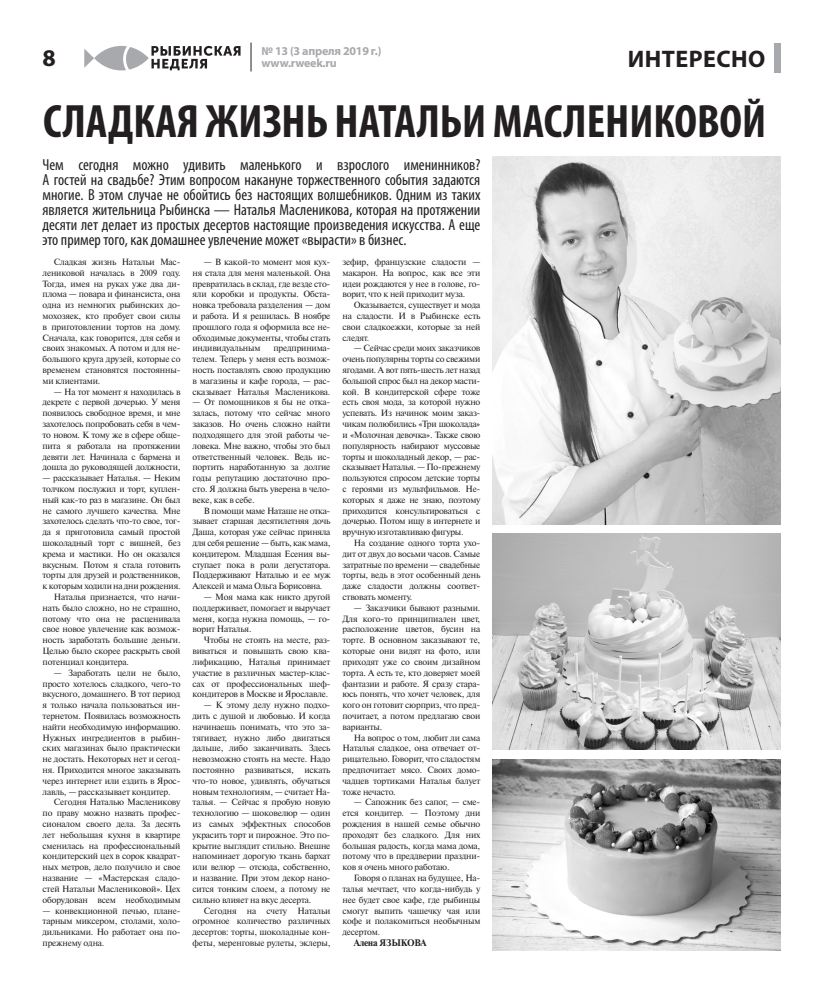
<style>
.page{position:relative;width:823px;height:993px;background:#fff}
.page>*{position:absolute;margin:0;border:0;box-sizing:border-box;transform-origin:0 0}
.Заголовок1{font:700 condensed 47px "Myriad Pro";color:#231f20}
.рубрика1{font:700 24px "Myriad Pro";letter-spacing:.02em;color:#231f20}
.Лид1{font:condensed 16px/15px "Myriad Pro";color:#231f20;text-align:justify}
.t1{font:700 12px/12px "Myriad Pro";letter-spacing:-.02em;color:#a8a9ad}
.Основной_текст1{font:9px/10.8px "Newton C";letter-spacing:-.02em;color:#231f20;text-align:justify}
.Основной_текст1-2{font:700 9px "Newton C";letter-spacing:-.02em;color:#231f20}
</style>
<div class="page">
<svg style="left:250px;top:43px;width:1px;height:28px"></svg>
<svg style="left:84px;top:46px;width:156px;height:24px"></svg>
<div style="left:773px;top:43px;width:7px;height:29px;background:#a8a9ad"></div>
<img style="left:492px;top:157px;width:288px;height:367px">
<img style="left:492px;top:759px;width:288px;height:191px">
<img style="left:492px;top:533px;width:287px;height:216px">
<p class="рубрика1" style="left:43px;top:42px;width:15px">8</p>
<h3 class="t1" style="left:261px;top:45px;width:121px">№ 13 (3 апреля 2019 г.) www.rweek.ru</h3>
<p class="рубрика1" style="left:627px;top:43px;width:139px">ИНТЕРЕСНО</p>
<p class="Заголовок1" style="left:43px;top:92px;width:724px">СЛАДКАЯ ЖИЗНЬ НАТАЛЬИ МАСЛЕНИКОВОЙ</p>
<p class="Лид1" style="left:42px;top:157px;width:439px">Чем сегодня можно удивить маленького и взрослого именинников?<br>А гостей на свадьбе? Этим вопросом накануне торжественного события задаются многие. В этом случае не обойтись без настоящих волшебников. Одним из таких является жительница Рыбинска — Наталья Масленикова, которая на протяжении десяти лет делает из простых десертов настоящие произведения искусства. А еще это пример того, как домашнее увлечение может «вырасти» в бизнес.</p>
<p class="Основной_текст1" style="left:43px;top:256px;width:139px;text-indent:11px">Сладкая жизнь Натальи Мас&shy;лениковой началась в 2009 году.<br>Тогда, имея на руках уже два ди&shy;плома — повара и финансиста, она одна из немногих рыбинских до&shy;мохозяек, кто пробует свои силы в приготовлении тортов на дому.<br>Сначала, как говорится, для себя и своих знакомых. А потом и для не&shy;большого круга друзей, которые со временем становятся постоянны&shy;ми клиентами.</p>
<p class="Основной_текст1" style="left:43px;top:386px;width:139px;text-indent:11px">— На тот момент я находилась в декрете с первой дочерью. У меня появилось свободное время, и мне захотелось попробовать себя в чем&shy;то новом. К тому же в сфере обще&shy;пита я работала на протяжении девяти лет. Начинала с бармена и дошла до руководящей должности,</p>
<p class="Основной_текст1" style="left:43px;top:472px;width:139px">— рассказывает Наталья. — Неким толчком послужил и торт, куплен&shy;ный как-то раз в магазине. Он был не самого лучшего качества. Мне захотелось сделать что-то свое, тог&shy;да я приготовила самый простой шоколадный торт с вишней, без крема и мастики. Но он оказался вкусным. Потом я стала готовить торты для друзей и родственников, к которым ходили на дни рождения.</p>
<p class="Основной_текст1" style="left:43px;top:591px;width:139px;text-indent:11px">Наталья признается, что начи&shy;нать было сложно, но не страшно, потому что она не расценивала свое новое увлечение как возмож&shy;ность заработать большие деньги.<br>Целью было скорее раскрыть свой потенциал кондитера.</p>
<p class="Основной_текст1" style="left:43px;top:667px;width:139px;text-indent:11px">— Заработать цели не было, просто хотелось сладкого, чего-то вкусного, домашнего. В тот период я только начала пользоваться ин&shy;тернетом. Появилась возможность найти необходимую информацию.<br>Нужных ингредиентов в рыбин&shy;ских магазинах было практически не достать. Некоторых нет и сегод&shy;ня. Приходится многое заказывать через интернет или ездить в Ярос&shy;лавль, — рассказывает кондитер.</p>
<p class="Основной_текст1" style="left:43px;top:796px;width:139px;text-indent:11px">Сегодня Наталью Масленикову по праву можно назвать профес&shy;сионалом своего дела. За десять лет небольшая кухня в квартире сменилась на профессиональный кондитерский цех в сорок квадрат&shy;ных метров, дело получило и свое название — «Мастерская сладо&shy;стей Натальи Маслениковой». Цех оборудован всем необходимым</p>
<p class="Основной_текст1" style="left:43px;top:904px;width:139px">— конвекционной печью, плане&shy;тарным миксером, столами, холо&shy;дильниками. Но работает она по&shy;прежнему одна.</p>
<p class="Основной_текст1" style="left:192px;top:256px;width:139px;text-indent:11px">— В какой-то момент моя кух&shy;ня стала для меня маленькой. Она превратилась в склад, где везде сто&shy;яли коробки и продукты. Обста&shy;новка требовала разделения — дом и работа. И я решилась. В ноябре прошлого года я оформила все не&shy;обходимые документы, чтобы стать индивидуальным</p>
<p class="Основной_текст1" style="left:192px;top:343px;width:139px;text-indent:81px">предпринима&shy;телем. Теперь у меня есть возмож&shy;ность поставлять свою продукцию в магазины и кафе города, — рас&shy;сказывает Наталья Масленикова.</p>
<p class="Основной_текст1" style="left:192px;top:397px;width:139px">— От помощников я бы не отка&shy;залась, потому что сейчас много заказов. Но очень сложно найти подходящего для этой работы че&shy;ловека. Мне важно, чтобы это был ответственный человек. Ведь ис&shy;портить наработанную за долгие годы репутацию достаточно про&shy;сто. Я должна быть уверена в чело&shy;веке, как в себе.</p>
<p class="Основной_текст1" style="left:192px;top:505px;width:139px;text-indent:11px">В помощи маме Наташе не отка&shy;зывает старшая десятилетняя дочь Даша, которая уже сейчас приняла для себя решение — быть, как мама, кондитером. Младшая Есения вы&shy;ступает пока в роли дегустатора.<br>Поддерживают Наталью и ее муж Алексей и мама Ольга Борисовна.</p>
<p class="Основной_текст1" style="left:192px;top:591px;width:139px;text-indent:11px">— Моя мама как никто другой поддерживает, помогает и выручает меня, когда нужна помощь, — го&shy;ворит Наталья.</p>
<p class="Основной_текст1" style="left:192px;top:634px;width:139px;text-indent:11px">Чтобы не стоять на месте, раз&shy;виваться и повышать свою ква&shy;лификацию, Наталья принимает участие в различных мастер-клас&shy;сах от профессиональных шеф&shy;кондитеров в Москве и Ярославле.</p>
<p class="Основной_текст1" style="left:192px;top:699px;width:139px;text-indent:11px">— К этому делу нужно подхо&shy;дить с душой и любовью. И когда начинаешь понимать, что это за&shy;тягивает, нужно либо двигаться дальше, либо заканчивать. Здесь невозможно стоять на месте. Надо постоянно развиваться, искать что-то новое, удивлять, обучаться новым технологиям, — считает На&shy;талья. — Сейчас я пробую новую технологию — шоковелюр — один из самых эффектных способов украсить торт и пирожное. Это по&shy;крытие выглядит стильно. Внешне напоминает дорогую ткань бархат или велюр — отсюда, собственно, и название. При этом декор нано&shy;сится тонким слоем, а потому не сильно влияет на вкус десерта.</p>
<p class="Основной_текст1" style="left:192px;top:904px;width:139px;text-indent:11px">Сегодня на счету Натальи огромное количество различных десертов: торты, шоколадные кон&shy;феты, меренговые рулеты, эклеры,</p>
<p class="Основной_текст1" style="left:342px;top:256px;width:139px">зефир, французские сладости — макарон. На вопрос, как все эти идеи рождаются у нее в голове, го&shy;ворит, что к ней приходит муза.</p>
<p class="Основной_текст1" style="left:342px;top:299px;width:139px;text-indent:11px">Оказывается, существует и мода на сладости. И в Рыбинске есть свои сладкоежки, которые за ней следят.</p>
<p class="Основной_текст1" style="left:342px;top:343px;width:139px;text-indent:11px">— Сейчас среди моих заказчиков очень популярны торты со свежими ягодами. А вот пять-шесть лет назад большой спрос был на декор масти&shy;кой. В кондитерской сфере тоже есть своя мода, за которой нужно успевать. Из начинок моим заказ&shy;чикам полюбились «Три шоколада» и «Молочная девочка». Также свою популярность набирают муссовые торты и шоколадный декор, — рас&shy;сказывает Наталья. — По-прежнему пользуются спросом детские торты с героями из мультфильмов. Не&shy;которых я даже не знаю, поэтому приходится консультироваться с дочерью. Потом ищу в интернете и вручную изготавливаю фигуры.</p>
<p class="Основной_текст1" style="left:342px;top:537px;width:139px;text-indent:11px">На создание одного торта ухо&shy;дит от двух до восьми часов. Самые затратные по времени — свадебные торты, ведь в этот особенный день даже сладости должны соответ&shy;ствовать моменту.</p>
<p class="Основной_текст1" style="left:342px;top:602px;width:139px;text-indent:11px">— Заказчики бывают разными.<br>Для кого-то принципиален цвет, расположение цветов, бусин на торте. В основном заказывают те, которые они видят на фото, или приходят уже со своим дизайном торта. А есть те, кто доверяет моей фантазии и работе. Я сразу стара&shy;юсь понять, что хочет человек, для кого он готовит сюрприз, что пред&shy;почитает, а потом предлагаю свои варианты.</p>
<p class="Основной_текст1" style="left:342px;top:731px;width:139px;text-indent:11px">На вопрос о том, любит ли сама Наталья сладкое, она отвечает от&shy;рицательно. Говорит, что сладостям предпочитает мясо. Своих домо&shy;чадцев тортиками Наталья балует тоже нечасто.</p>
<p class="Основной_текст1" style="left:342px;top:796px;width:139px;text-indent:11px">— Сапожник без сапог, — сме&shy;ется кондитер. — Поэтому дни рождения в нашей семье обычно проходят без сладкого. Для них большая радость, когда мама дома, потому что в преддверии праздни&shy;ков я очень много работаю.</p>
<p class="Основной_текст1" style="left:342px;top:872px;width:139px;text-indent:11px">Говоря о планах на будущее, На&shy;талья мечтает, что когда-нибудь у нее будет свое кафе, где рыбинцы смогут выпить чашечку чая или кофе и полакомиться необычным десертом.</p>
<p class="Основной_текст1-2" style="left:353px;top:937px;width:74px">Алена ЯЗЫКОВА</p>
</div>
